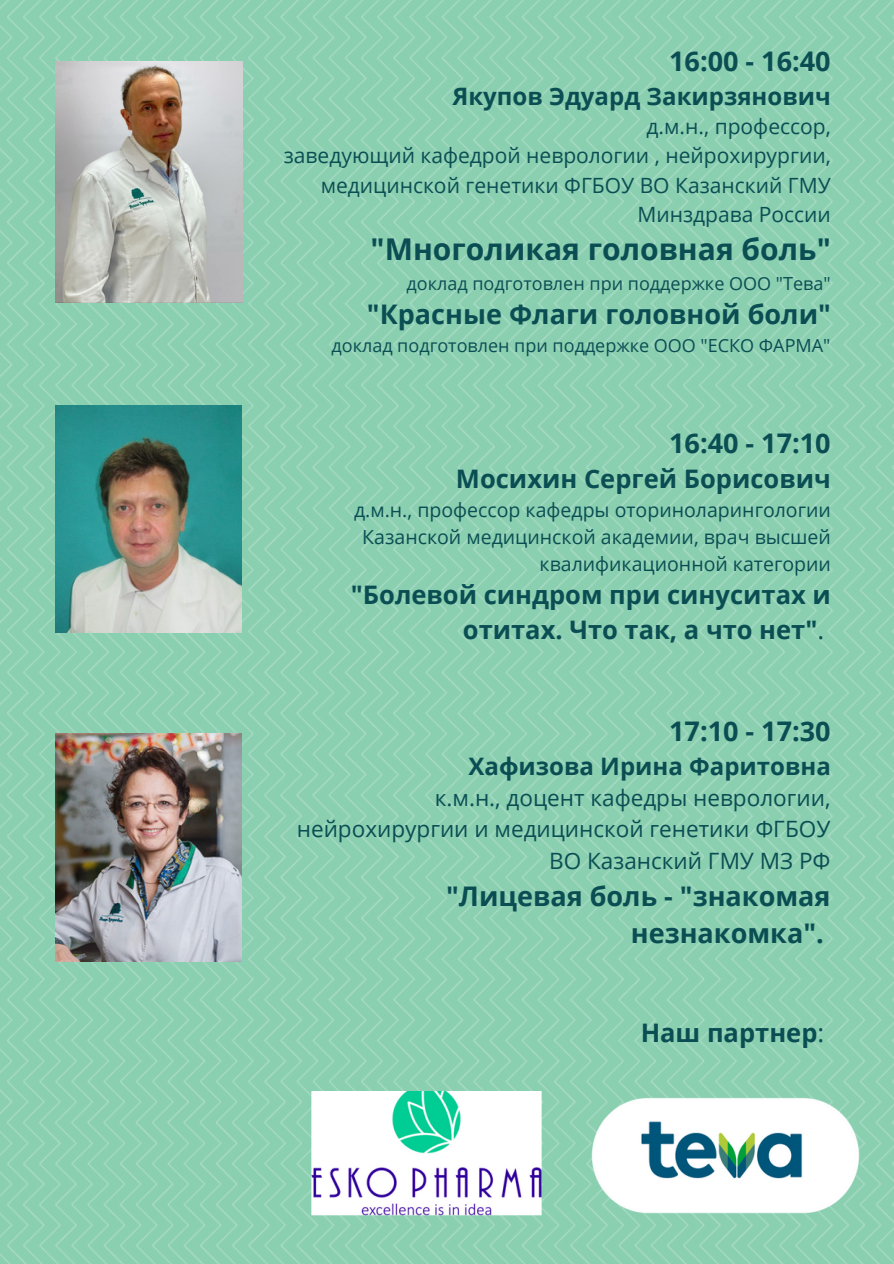
<style>
.page{position:relative;width:894px;height:1264px;background:#fff}
.page>*{position:absolute;margin:0;border:0;box-sizing:border-box;transform-origin:0 0}
.t1{font:700 30px "Open Sans";color:#0a4e53}
.t2{font:700 27px/37.2px "Open Sans";color:#0a4e53;text-align:right}
.t3{font:700 25.5px/35px "Open Sans";color:#0a4e53;text-align:right}
.t4{font:700 24px "Open Sans";color:#0a4e53}
.t5{font:22.5px/31.5px "Open Sans";color:#0a4e53;text-align:right}
.t6{font:21px/29.2px "Open Sans";color:#0a4e53;text-align:right}
.t7{font:19.5px/27px "Open Sans";color:#0a4e53;text-align:right}
.t8{font:18px "Open Sans";color:#0a4e53}
.s1{font-weight:400}
</style>
<div class="page">
<img style="left:0;top:0;width:893px;height:1263px">
<img style="left:55px;top:61px;width:187px;height:241px">
<img style="left:55px;top:406px;width:186px;height:226px">
<img style="left:56px;top:733px;width:186px;height:228px">
<img style="left:556px;top:1062px;width:337px;height:185px">
<img style="left:311px;top:1091px;width:230px;height:127px">
<p class="t2" style="left:669px;top:42px;width:163px">16:00 - 16:40</p>
<p class="t4" style="left:452px;top:79px;width:380px">Якупов Эдуард Закирзянович</p>
<p class="t6" style="left:646px;top:111px;width:186px">д.м.н., профессор,</p>
<p class="t6" style="left:284px;top:141px;width:548px">заведующий кафедрой неврологии , нейрохирургии, медицинской генетики ФГБОУ ВО Казанский ГМУ<br>Минздрава России</p>
<p class="t1" style="left:370px;top:228px;width:461px">"Многоликая головная боль"</p>
<p class="t8" style="left:406px;top:270px;width:425px">доклад подготовлен при поддержке ООО "Тева"</p>
<p class="t2" style="left:367px;top:295px;width:465px">"Красные Флаги головной боли"</p>
<p class="t8" style="left:331px;top:332px;width:500px">доклад подготовлен при поддержке ООО "ЕСКО ФАРМА"</p>
<p class="t2" style="left:669px;top:424px;width:163px">16:40 - 17:10</p>
<p class="t3" style="left:456px;top:460px;width:376px">Мосихин Сергей Борисович</p>
<p class="t7" style="left:354px;top:496px;width:478px">д.м.н., профессор кафедры оториноларингологии<br>Казанской медицинской академии, врач высшей квалификационной категории</p>
<p class="t3" style="left:351px;top:576px;width:481px">"Болевой синдром при синуситах и отитах. Что так, а что нет"<span class="s1">.</span></p>
<p class="t2" style="left:669px;top:712px;width:163px">17:10 - 17:30</p>
<p class="t4" style="left:468px;top:749px;width:364px">Хафизова Ирина Фаритовна</p>
<p class="t5" style="left:297px;top:781px;width:535px">к.м.н., доцент кафедры неврологии, нейрохирургии и медицинской генетики ФГБОУ<br>ВО Казанский ГМУ МЗ РФ</p>
<p class="t2" style="left:446px;top:876px;width:386px">"Лицевая боль - "знакомая незнакомка".</p>
<p class="t3" style="left:640px;top:1014px;width:185px">Наш партнер<span class="s1">:</span></p>
</div>
